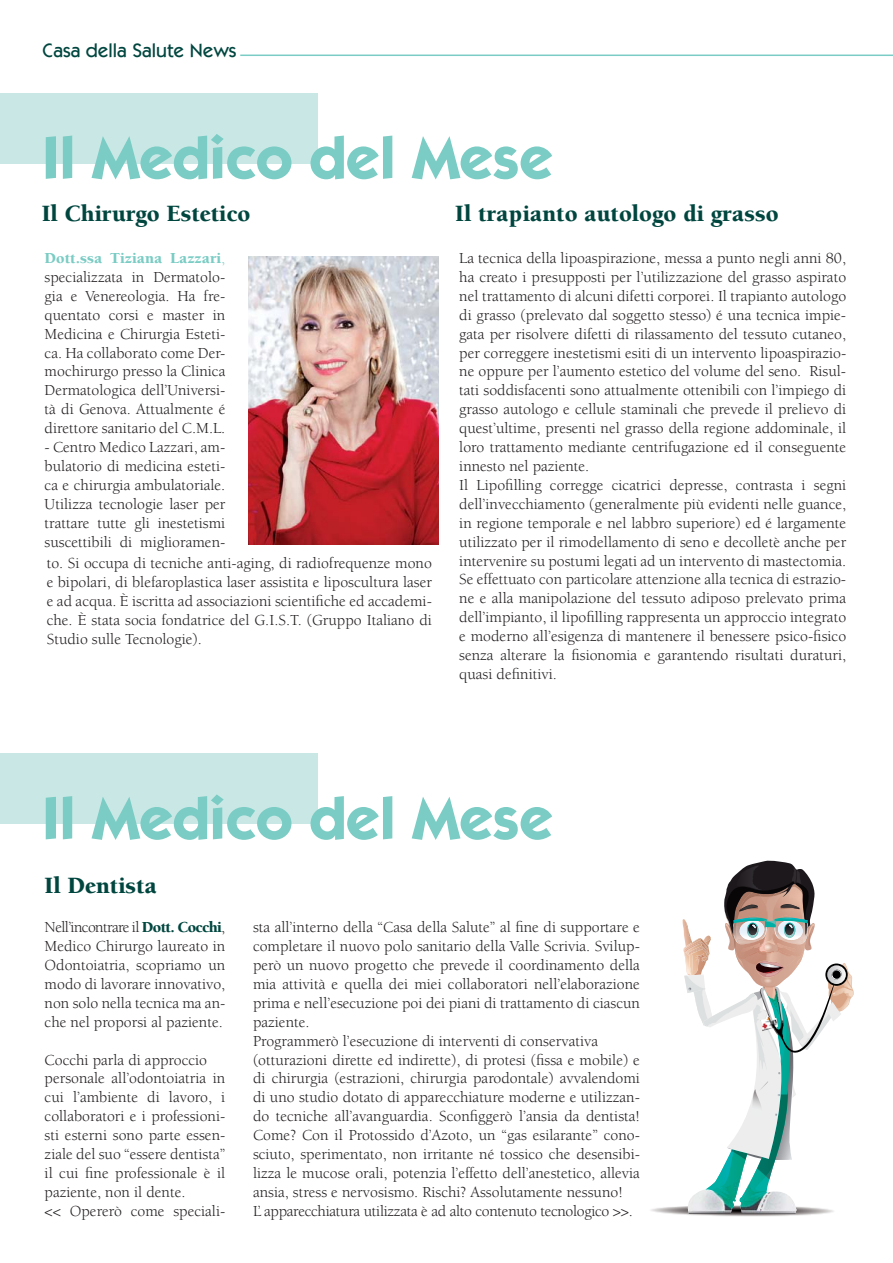
<style>
.page{position:relative;width:893px;height:1263px;background:#fff}
.page>*{position:absolute;margin:0;border:0;box-sizing:border-box;transform-origin:0 0}
.t1{font:700 60px "ITC Kabel Std";color:#7accc4}
.t2{font:900 24px "Berkeley Std";color:#00463f}
.t3{font:500 19.5px "ITC Kabel Std";color:#00463f}
.t4{font:15.75px/18.9px "Berkeley Std";color:#231f20;text-align:justify}
.s1{font-weight:900;color:#7accc4}
.s2{color:#7accc4}
.s3{font-weight:900;color:#00463f}
</style>
<div class="page">
<hr style="left:240px;top:55px;width:653px;height:1px;background:#7accc4">
<img style="left:651px;top:1206px;width:183px;height:11px">
<hr style="left:742px;top:1213px;width:53px;height:1px;background:#1c181c">
<hr style="left:689px;top:1213px;width:42px;height:1px;background:#1c181c">
<svg style="left:682px;top:860px;width:172px;height:350px"></svg>
<img style="left:688px;top:1163px;width:109px;height:50px">
<img style="left:760px;top:975px;width:28px;height:56px">
<div style="left:0;top:753px;width:317px;height:71px;background:#c9e8e5"></div>
<div style="left:0;top:93px;width:317px;height:70px;background:#c9e8e5"></div>
<hr style="left:892px;top:86px;width:1px;height:71px;background:#c9e8e5">
<img style="left:248px;top:257px;width:190px;height:287px">
<p class="t3" style="left:43px;top:42px;width:195px">Casa della Salute News</p>
<h1 class="t1" style="left:43px;top:136px;width:512px">Il Medico del Mese</h1>
<h2 class="t2" style="left:42px;top:204px;width:210px">Il Chirurgo Estetico</h2>
<h2 class="t2" style="left:455px;top:204px;width:325px">Il trapianto autologo di grasso</h2>
<p class="t4" style="left:45px;top:250px;width:182px"><span class="s1">Dott.ssa Tiziana Lazzari</span><span class="s2">, </span>specializzata in Dermatolo&shy;gia e Venereologia. Ha fre&shy;quentato corsi e master in Medicina e Chirurgia Esteti&shy;ca. Ha collaborato come Der&shy;mochirurgo presso la Clinica Dermatologica dell’Universi&shy;tà di Genova. Attualmente é direttore sanitario del C.M.L.</p>
<p class="t4" style="left:45px;top:439px;width:182px">- Centro Medico Lazzari, am&shy;bulatorio di medicina esteti&shy;ca e chirurgia ambulatoriale.<br>Utilizza tecnologie laser per trattare tutte gli inestetismi suscettibili di miglioramen-</p>
<p class="t4" style="left:47px;top:555px;width:387px">to. Si occupa di tecniche anti-aging, di radiofrequenze mono e bipolari, di blefaroplastica laser assistita e liposcultura laser e ad acqua. È iscritta ad associazioni scientifiche ed accademi&shy;che. È stata socia fondatrice del G.I.S.T. (Gruppo Italiano di Studio sulle Tecnologie).</p>
<p class="t4" style="left:459px;top:250px;width:388px;text-align:left">La tecnica della lipoaspirazione, messa a punto negli anni 80, ha creato i presupposti per l’utilizzazione del grasso aspirato nel trattamento di alcuni difetti corporei. Il trapianto autologo di grasso (prelevato dal soggetto stesso) é una tecnica impie&shy;gata per risolvere difetti di rilassamento del tessuto cutaneo, per correggere inestetismi esiti di un intervento lipoaspirazio&shy;ne oppure per l’aumento estetico del volume del seno. Risul&shy;tati soddisfacenti sono attualmente ottenibili con l’impiego di grasso autologo e cellule staminali che prevede il prelievo di quest’ultime, presenti nel grasso della regione addominale, il loro trattamento mediante centrifugazione ed il conseguente innesto nel paziente.<br>Il Lipofilling corregge cicatrici depresse, contrasta i segni dell’invecchiamento (generalmente più evidenti nelle guance, in regione temporale e nel labbro superiore) ed é largamente utilizzato per il rimodellamento di seno e decolletè anche per intervenire su postumi legati ad un intervento di mastectomia.<br>Se effettuato con particolare attenzione alla tecnica di estrazio&shy;ne e alla manipolazione del tessuto adiposo prelevato prima dell’impianto, il lipofilling rappresenta un approccio integrato e moderno all’esigenza di mantenere il benessere psico-fisico senza alterare la fisionomia e garantendo risultati duraturi, quasi definitivi.</p>
<h1 class="t1" style="left:43px;top:796px;width:512px">Il Medico del Mese</h1>
<h2 class="t2" style="left:45px;top:876px;width:114px">Il Dentista</h2>
<p class="t4" style="left:45px;top:919px;width:182px">Nell’incontrare il <span class="s3">Dott. Cocchi</span>, Medico Chirurgo laureato in Odontoiatria, scopriamo un modo di lavorare innovativo, non solo nella tecnica ma an&shy;che nel proporsi al paziente.</p>
<p class="t4" style="left:45px;top:1051px;width:182px;text-align:left">Cocchi parla di approccio personale all’odontoiatria in cui l’ambiente di lavoro, i collaboratori e i professioni&shy;sti esterni sono parte essen&shy;ziale del suo “essere dentista” il cui fine professionale è il paziente, non il dente.<br>&lt;&lt; Opererò come speciali-</p>
<p class="t4" style="left:253px;top:919px;width:388px;text-align:left">sta all’interno della “Casa della Salute” al fine di supportare e completare il nuovo polo sanitario della Valle Scrivia. Svilup&shy;però un nuovo progetto che prevede il coordinamento della mia attività e quella dei miei collaboratori nell’elaborazione prima e nell’esecuzione poi dei piani di trattamento di ciascun paziente.<br>Programmerò l’esecuzione di interventi di conservativa (otturazioni dirette ed indirette), di protesi (fissa e mobile) e di chirurgia (estrazioni, chirurgia parodontale) avvalendomi di uno studio dotato di apparecchiature moderne e utilizzan&shy;do tecniche all’avanguardia. Sconfiggerò l’ansia da dentista!<br>Come? Con il Protossido d’Azoto, un “gas esilarante” cono&shy;sciuto, sperimentato, non irritante né tossico che desensibi&shy;lizza le mucose orali, potenzia l’effetto dell’anestetico, allevia ansia, stress e nervosismo. Rischi? Assolutamente nessuno!<br>L’ apparecchiatura utilizzata è ad alto contenuto tecnologico &gt;&gt;.</p>
</div>
